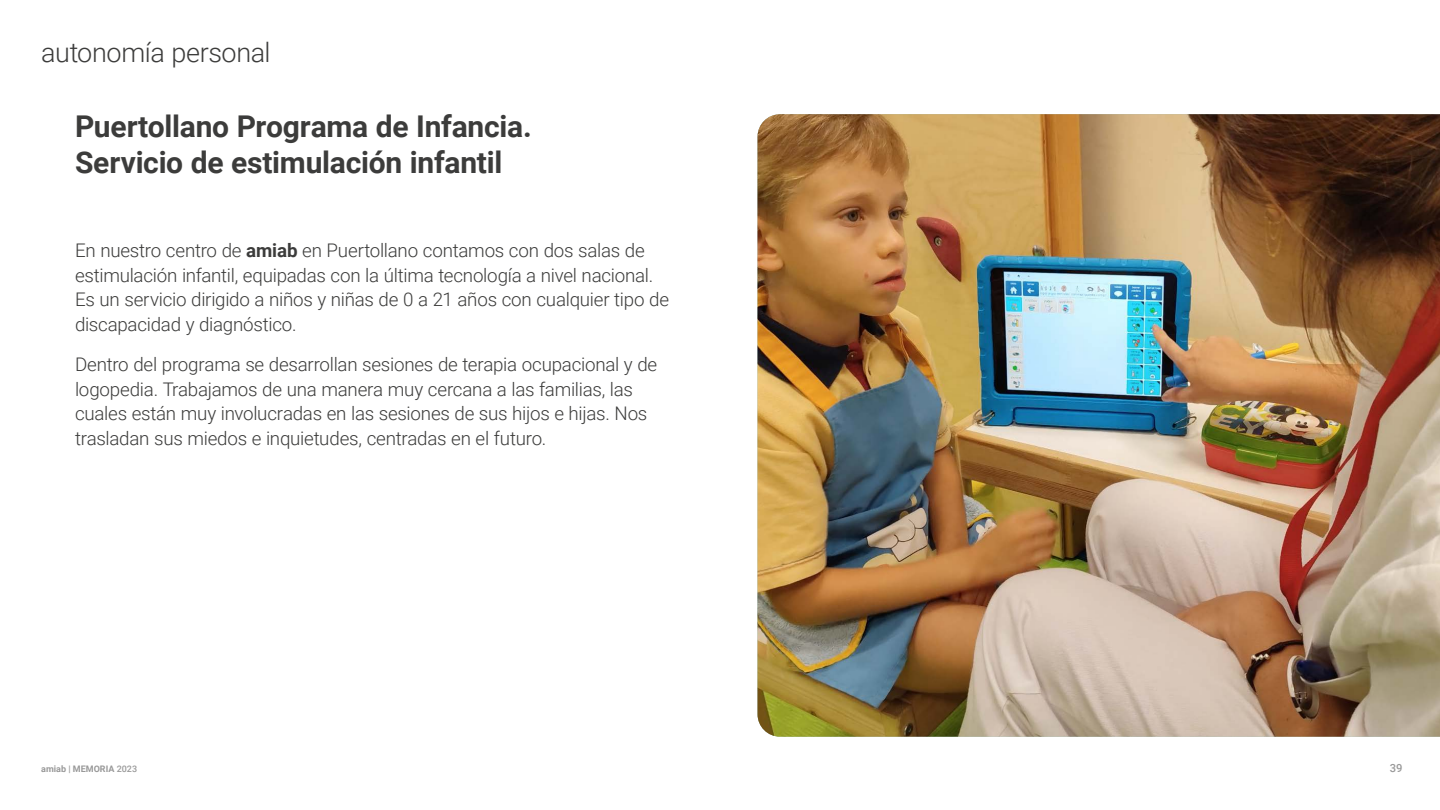
<style>
.page{position:relative;width:1440px;height:810px;background:#fff}
.page>*{position:absolute;margin:0;border:0;box-sizing:border-box;transform-origin:0 0}
.t1{font:700 30px/36px "Roboto";letter-spacing:-.01em;color:#3c3c3b}
.t2{font:300 27px "Roboto";letter-spacing:-.015em;color:#3c3c3b}
.t3{font:300 18.75px/24.8px "Roboto";letter-spacing:-.015em;color:#3c3c3b}
.t4{font:500 11.25px "Roboto";color:#999}
.t5{font:700 9px "Roboto";color:#999}
.s1{font-weight:700}
.s2{font-weight:500}
</style>
<div class="page">
<img style="left:758px;top:114px;width:682px;height:623px">
<h2 class="t2" style="left:41px;top:33px;width:231px">autonomía personal</h2>
<h1 class="t1" style="left:75px;top:107px;width:458px">Puertollano Programa de Infancia.<br>Servicio de estimulación infantil</h1>
<p class="t3" style="left:75px;top:237px;width:596px">En nuestro centro de <span class="s1">amiab</span> en Puertollano contamos con dos salas de estimulación infantil, equipadas con la última tecnología a nivel nacional.<br>Es un servicio dirigido a niños y niñas de 0 a 21 años con cualquier tipo de discapacidad y diagnóstico.</p>
<p class="t3" style="left:75px;top:351px;width:584px">Dentro del programa se desarrollan sesiones de terapia ocupacional y de logopedia. Trabajamos de una manera muy cercana a las familias, las cuales están muy involucradas en las sesiones de sus hijos e hijas. Nos trasladan sus miedos e inquietudes, centradas en el futuro.</p>
<p class="t5" style="left:41px;top:763px;width:97px">amiab | MEMORIA <span class="s2">2023</span></p>
<p class="t4" style="left:1390px;top:760px;width:14px">39</p>
</div>
